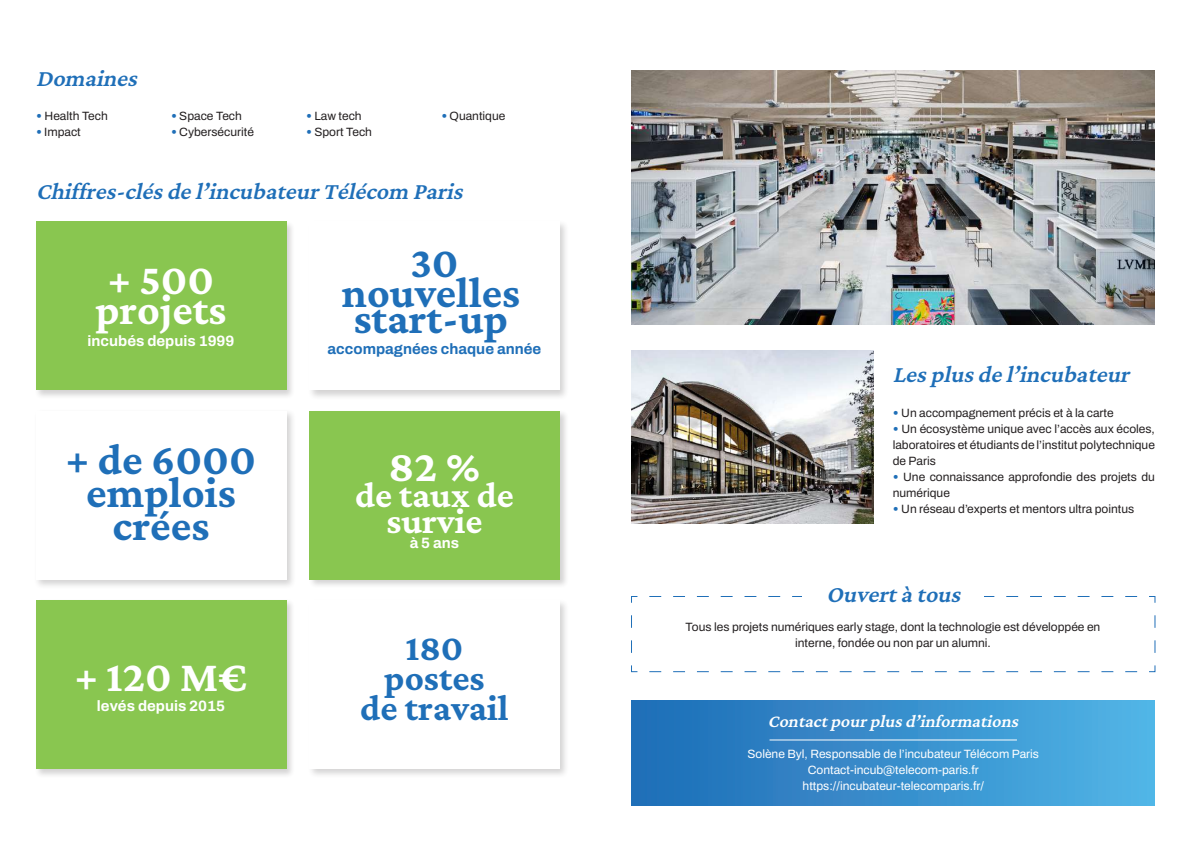
<style>
.page{position:relative;width:1191px;height:842px;background:#fff}
.page>*{position:absolute;margin:0;border:0;box-sizing:border-box;transform-origin:0 0}
.t1{font:44.5px "Crimson Pro";color:#fff}
.t2{font:44.3px/33px "Crimson Pro";color:#1f6fb8;text-align:center}
.t3{font:43.9px "Crimson Pro";color:#1f6fb8}
.t4{font:43.9px "Crimson Pro";color:#fff}
.t5{font:37px/30px "Crimson Pro";color:#1f6fb8;text-align:center}
.t6{font:36.7px "Crimson Pro";color:#fff}
.t7{font:italic 24px "Crimson Pro";color:#1f6fb8}
.t8{font:italic 18px "Crimson Pro";color:#fff}
.t9{font:700 15px "Archivo";color:#fff}
.t10{font:700 15px "Archivo";color:#1f6fb8}
.t11{font:600 12px/16px "Archivo";color:#231f20;text-align:center}
.t12{font:600 12px/16px "Archivo";color:#fff;text-align:center}
.s1{color:#1f6fb8}
</style>
<div class="page">
<img style="left:631px;top:70px;width:523px;height:254px">
<img style="left:631px;top:350px;width:242px;height:174px">
<div style="left:35px;top:220px;width:261px;height:180px;background:#231f20;opacity:.2"></div>
<div style="left:36px;top:222px;width:250px;height:168px;background:#89c650"></div>
<div style="left:35px;top:599px;width:261px;height:179px;background:#231f20;opacity:.2"></div>
<div style="left:36px;top:600px;width:250px;height:169px;background:#89c650"></div>
<div style="left:34px;top:409px;width:262px;height:181px;background:#231f20;opacity:.2"></div>
<div style="left:36px;top:411px;width:250px;height:169px;background:#fff"></div>
<div style="left:307px;top:220px;width:262px;height:180px;background:#231f20;opacity:.2"></div>
<div style="left:309px;top:222px;width:250px;height:168px;background:#fff"></div>
<div style="left:307px;top:598px;width:262px;height:181px;background:#231f20;opacity:.2"></div>
<div style="left:309px;top:600px;width:250px;height:169px;background:#fff"></div>
<div style="left:308px;top:409px;width:261px;height:180px;background:#231f20;opacity:.2"></div>
<div style="left:309px;top:411px;width:250px;height:169px;background:#89c650"></div>
<div style="left:631px;top:701px;width:524px;height:105px;background:linear-gradient(to right,#1f6cb5,#52b4e6)"></div>
<hr style="left:769px;top:740px;width:248px;height:1px;background:#fff">
<svg style="left:631px;top:596px;width:525px;height:77px"></svg>
<div style="left:802px;top:580px;width:182px;height:22px;background:#fff"></div>
<h3 class="t7" style="left:36px;top:63px;width:108px">Domaines</h3>
<p class="t11" style="left:36px;top:107px;width:73px"><span class="s1">•</span> Health Tech</p>
<p class="t11" style="left:36px;top:123px;width:46px"><span class="s1">•</span> Impact</p>
<p class="t11" style="left:171px;top:107px;width:72px"><span class="s1">•</span> Space Tech</p>
<p class="t11" style="left:171px;top:123px;width:84px"><span class="s1">•</span> Cybersécurité</p>
<p class="t11" style="left:306px;top:107px;width:57px"><span class="s1">•</span> Law tech</p>
<p class="t11" style="left:306px;top:123px;width:67px"><span class="s1">•</span> Sport Tech</p>
<p class="t11" style="left:441px;top:107px;width:66px"><span class="s1">•</span> Quantique</p>
<h3 class="t7" style="left:36px;top:176px;width:434px">Chiffres-clésdel’incubateurTélécom Paris</h3>
<h3 class="t4" style="left:108px;top:252px;width:108px">+ 500</h3>
<h3 class="t4" style="left:95px;top:282px;width:133px">projets</h3>
<p class="t9" style="left:88px;top:330px;width:148px">incubés depuis 1999</p>
<h3 class="t3" style="left:410px;top:235px;width:50px">30</h3>
<h3 class="t3" style="left:342px;top:265px;width:180px">nouvelles</h3>
<h3 class="t3" style="left:354px;top:290px;width:156px">start-up</h3>
<p class="t10" style="left:327px;top:338px;width:215px">accompagnées chaque année</p>
<h2 class="t2" style="left:66px;top:442px;width:192px">+ de 6000</h2>
<h1 class="t1" style="left:388px;top:438px;width:93px">82 %</h1>
<h2 class="t2" style="left:86px;top:475px;width:151px">emplois crées</h2>
<h3 class="t6" style="left:355px;top:472px;width:160px">de taux de</h3>
<h3 class="t6" style="left:386px;top:497px;width:97px">survie</h3>
<p class="t9" style="left:410px;top:531px;width:51px">à 5 ans</p>
<h3 class="t4" style="left:75px;top:648px;width:174px">+ 120 M€</h3>
<p class="t9" style="left:97px;top:694px;width:130px">levés depuis 2015</p>
<h3 class="t5" style="left:360px;top:633px;width:150px">180 postes<br>de travail</h3>
<h3 class="t7" style="left:892px;top:359px;width:244px">Lesplusdel’incubateur</h3>
<p class="t11" style="left:892px;top:405px;width:222px"><span class="s1">•</span> Un accompagnement précis et à la carte</p>
<p class="t11" style="left:892px;top:421px;width:264px;text-align:justify"><span class="s1">•</span> Un écosystème unique avec l’accès aux écoles, laboratoires et étudiants de l’institut polytechnique de Paris</p>
<p class="t11" style="left:892px;top:469px;width:264px;text-align:left"><span class="s1">•</span> Une connaissance approfondie des projets du numérique</p>
<p class="t11" style="left:892px;top:501px;width:243px"><span class="s1">•</span> Un réseau d’experts et mentors ultra pointus</p>
<h3 class="t7" style="left:826px;top:578px;width:142px">Ouvertàtous</h3>
<p class="t11" style="left:685px;top:619px;width:416px">Tous les projets numériques early stage, dont la technologie est développée en interne, fondée ou non par un alumni.</p>
<h3 class="t8" style="left:768px;top:709px;width:256px">Contact pourplusd’informations</h3>
<p class="t12" style="left:747px;top:746px;width:293px">Solène Byl, Responsable de l’incubateur Télécom Paris<br>Contact-incub@telecom-paris.fr https://incubateur-telecomparis.fr/</p>
</div>
